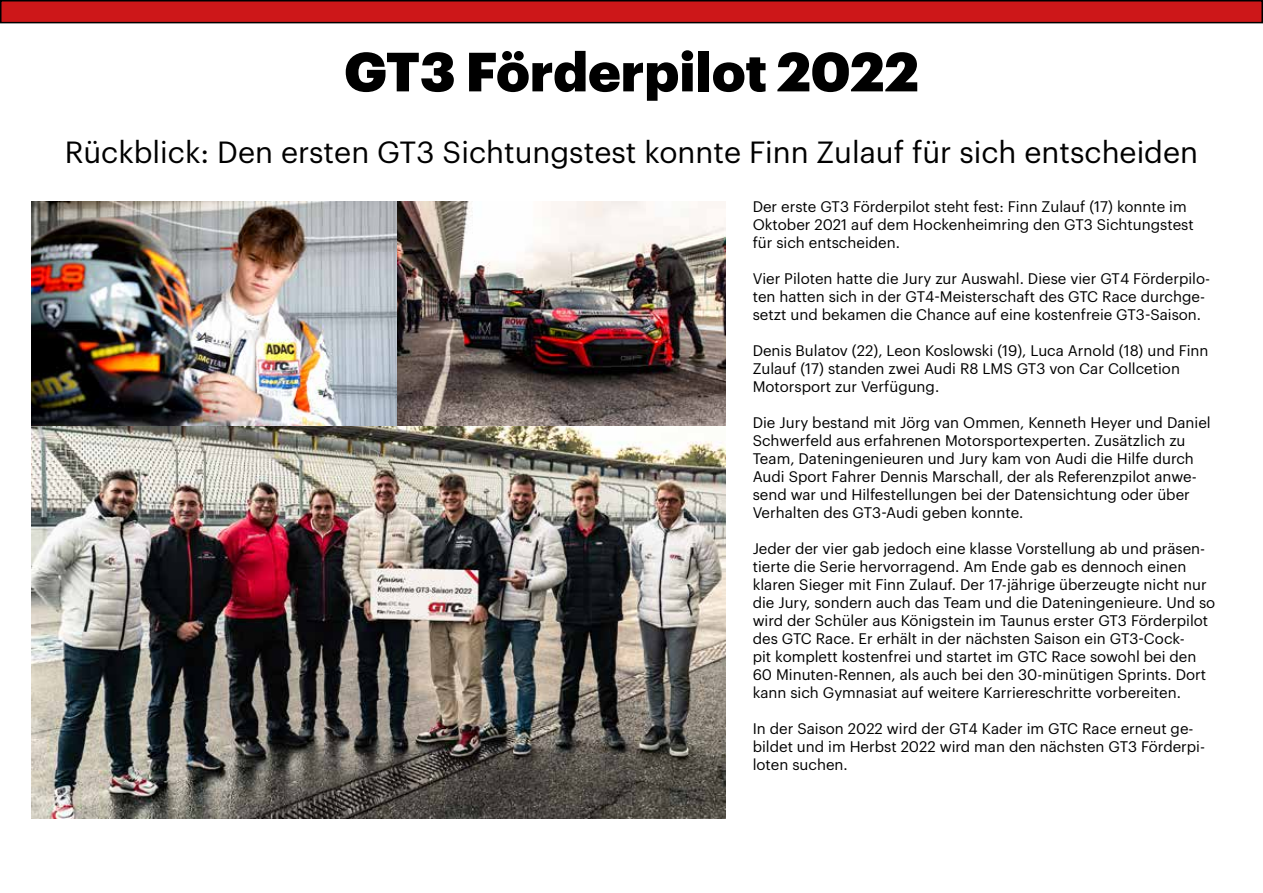
<style>
.page{position:relative;width:1263px;height:893px;background:#fff}
.page>*{position:absolute;margin:0;border:0;box-sizing:border-box;transform-origin:0 0}
.t1{font:900 54px "Graphik";color:#000}
.t2{font:30px "Graphik";color:#000}
.t3{font:15px/18px "Graphik";color:#000}
</style>
<div class="page">
<div style="left:1px;top:1px;width:1261px;height:22px;background:#cd1719"></div>
<div style="left:0;top:0;width:1263px;height:23px;border:2px solid #000"></div>
<img style="left:32px;top:202px;width:365px;height:224px">
<img style="left:397px;top:202px;width:328px;height:224px">
<img style="left:32px;top:426px;width:693px;height:393px">
<h1 class="t1" style="left:344px;top:30px;width:576px">GT3 Förderpilot 2022</h1>
<h2 class="t2" style="left:65px;top:130px;width:1135px">Rückblick: Den ersten GT3 Sichtungstest konnte Finn Zulauf für sich entscheiden</h2>
<p class="t3" style="left:753px;top:196px;width:443px">Der erste GT3 Förderpilot steht fest: Finn Zulauf (17) konnte im<br>Oktober 2021 auf dem Hockenheimring den GT3 Sichtungstest für sich entscheiden.</p>
<p class="t3" style="left:753px;top:268px;width:459px">Vier Piloten hatte die Jury zur Auswahl. Diese vier GT4 Förderpilo&shy;ten hatten sich in der GT4-Meisterschaft des GTC Race durchge&shy;setzt und bekamen die Chance auf eine kostenfreie GT3-Saison.</p>
<p class="t3" style="left:753px;top:340px;width:457px">Denis Bulatov (22), Leon Koslowski (19), Luca Arnold (18) und Finn<br>Zulauf (17) standen zwei Audi R8 LMS GT3 von Car Collcetion<br>Motorsport zur Verfügung.</p>
<p class="t3" style="left:753px;top:412px;width:459px">Die Jury bestand mit Jörg van Ommen, Kenneth Heyer und Daniel Schwerfeld aus erfahrenen Motorsportexperten. Zusätzlich zu Team, Dateningenieuren und Jury kam von Audi die Hilfe durch Audi Sport Fahrer Dennis Marschall, der als Referenzpilot anwe&shy;send war und Hilfestellungen bei der Datensichtung oder über Verhalten des GT3-Audi geben konnte.</p>
<p class="t3" style="left:753px;top:538px;width:464px">Jeder der vier gab jedoch eine klasse Vorstellung ab und präsen&shy;tierte die Serie hervorragend. Am Ende gab es dennoch einen klaren Sieger mit Finn Zulauf. Der 17-jährige überzeugte nicht nur die Jury, sondern auch das Team und die Dateningenieure. Und so wird der Schüler aus Königstein im Taunus erster GT3 Förderpilot des GTC Race. Er erhält in der nächsten Saison ein GT3-Cock-<br>pit komplett kostenfrei und startet im GTC Race sowohl bei den 60 Minuten-Rennen, als auch bei den 30-minütigen Sprints. Dort kann sich Gymnasiat auf weitere Karriereschritte vorbereiten.</p>
<p class="t3" style="left:753px;top:718px;width:454px">In der Saison 2022 wird der GT4 Kader im GTC Race erneut ge&shy;bildet und im Herbst 2022 wird man den nächsten GT3 Förderpi&shy;loten suchen.</p>
</div>
